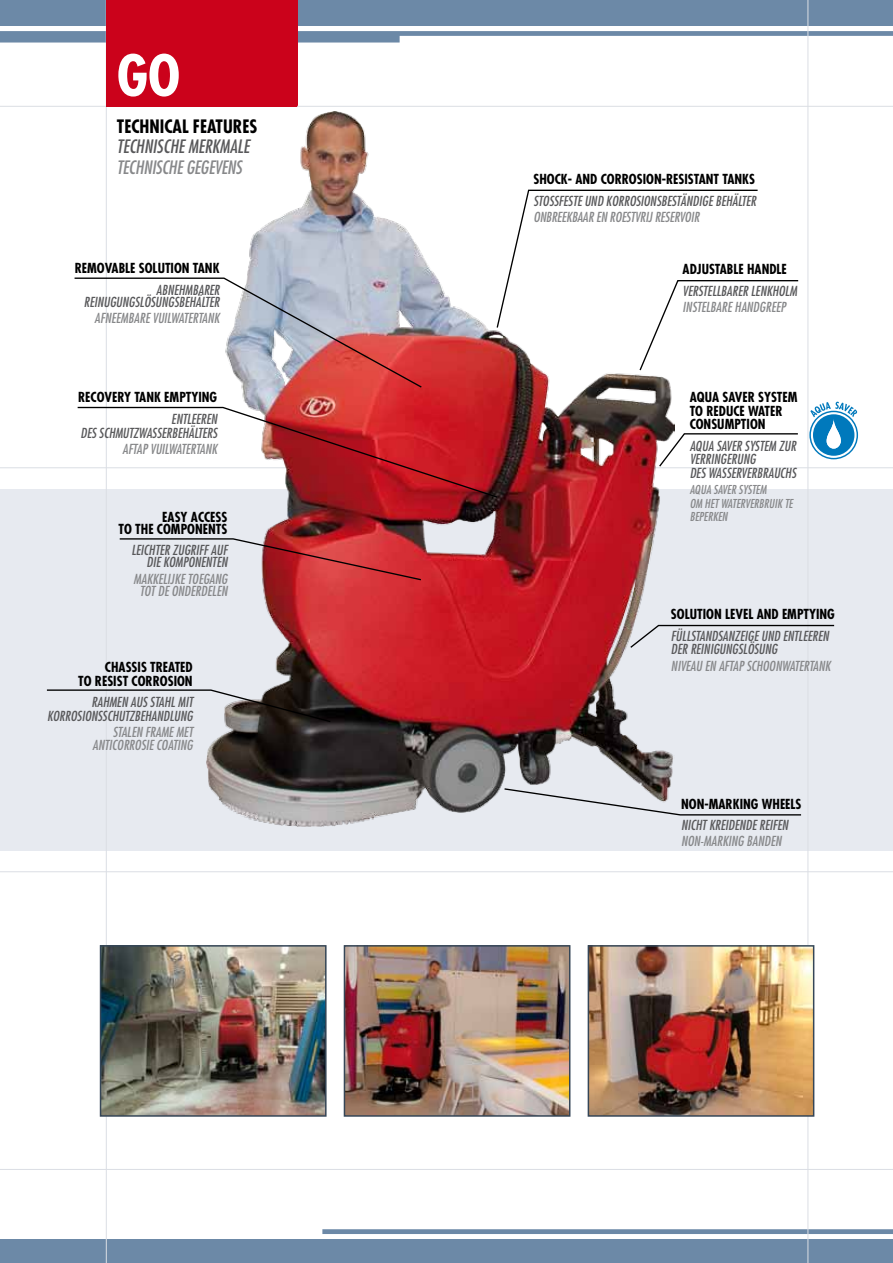
<style>
.page{position:relative;width:893px;height:1263px;background:#fff}
.page>*{position:absolute;margin:0;border:0;box-sizing:border-box;transform-origin:0 0}
.t1{font:700 condensed 55.2px "Futura";color:#fff}
.t2{font:italic condensed 18px "Futura";color:#58585a}
.t3{font:italic condensed 18px "Futura";letter-spacing:-.01em;color:#87888a}
.t4{font:700 condensed 18px "Futura";color:#000}
.t5{font:italic condensed 13.5px/13.5px "Futura";color:#58585a}
.t6{font:700 condensed 13.5px/13.5px "Futura";color:#000;text-align:right}
.t7{font:italic condensed 13.5px/13.5px "Futura";color:#87888a}
.t8{font:italic condensed 12px/13.5px "Futura";color:#87888a}
</style>
<div class="page">
<div style="left:0;top:0;width:893px;height:26px;background:#6c89a7"></div>
<svg style="left:0;top:31px;width:893px;height:12px"></svg>
<div style="left:0;top:1239px;width:893px;height:24px;background:#6c89a7"></div>
<svg style="left:322px;top:1222px;width:571px;height:12px"></svg>
<div style="left:0;top:489px;width:893px;height:361px;background:#e7eaf0"></div>
<hr style="left:106px;top:0;width:1px;height:1263px;background:#dbdee4">
<hr style="left:0;top:467px;width:893px;height:1px;background:#dbdee4">
<hr style="left:0;top:871px;width:893px;height:1px;background:#dbdee4">
<hr style="left:0;top:106px;width:893px;height:1px;background:#dbdee4">
<hr style="left:0;top:1169px;width:893px;height:1px;background:#dbdee4">
<hr style="left:807px;top:0;width:1px;height:1263px;background:#dbdee4">
<div style="left:106px;top:0;width:191px;height:106px;background:#cb021b"></div>
<img style="left:591px;top:948px;width:220px;height:166px">
<div style="left:588px;top:945px;width:226px;height:172px;border:2px solid #354657"></div>
<img style="left:103px;top:948px;width:221px;height:166px">
<div style="left:100px;top:945px;width:227px;height:172px;border:2px solid #354657"></div>
<img style="left:347px;top:948px;width:220px;height:166px">
<div style="left:344px;top:945px;width:226px;height:172px;border:2px solid #354657"></div>
<img style="left:207px;top:112px;width:468px;height:714px">
<svg style="left:629px;top:624px;width:206px;height:25px"></svg>
<svg style="left:74px;top:277px;width:349px;height:112px"></svg>
<svg style="left:503px;top:787px;width:299px;height:29px"></svg>
<svg style="left:76px;top:406px;width:423px;height:93px"></svg>
<svg style="left:46px;top:689px;width:286px;height:34px"></svg>
<svg style="left:119px;top:537px;width:303px;height:44px"></svg>
<svg style="left:496px;top:189px;width:303px;height:183px"></svg>
<svg style="left:809px;top:402px;width:49px;height:57px"></svg>
<svg style="left:658px;top:432px;width:140px;height:36px"></svg>
<h1 class="t1" style="left:117px;top:40px;width:65px">GO</h1>
<h2 class="t4" style="left:117px;top:115px;width:17px">TECHNICAL</h2>
<h2 class="t4" style="left:193px;top:115px;width:66px">FEATURES</h2>
<h2 class="t2" style="left:117px;top:136px;width:134px">TECHNISCHE MERKMALE</h2>
<h2 class="t3" style="left:117px;top:156px;width:78px">TECHNISCHE GEGEVE</h2>
<h2 class="t3" style="left:227px;top:156px;width:15px">NS</h2>
<p class="t6" style="left:75px;top:261px;width:146px">REMOVABLE SOLUTION TAN K</p>
<p class="t5" style="left:84px;top:284px;width:137px;line-height:12.1px;text-align:right">ABNEHMBARER<br>REINUGUNGSLÖSUNGSBEHÄLTER</p>
<p class="t7" style="left:95px;top:311px;width:126px">AFNEEM BARE VUILWATERTANK</p>
<p class="t6" style="left:78px;top:391px;width:141px">RECOVERY TAN K EMPTYING</p>
<p class="t5" style="left:80px;top:412px;width:138px;text-align:right">ENTLEEREN<br>DES SCHMUTZWASSERB EHÄLTERS</p>
<p class="t7" style="left:122px;top:442px;width:96px">AFTAP VUILWATERTANK</p>
<p class="t6" style="left:119px;top:510px;width:110px;line-height:12.1px">SS<br>TO THE COMPONENTS</p>
<p class="t5" style="left:146px;top:544px;width:82px;line-height:12.1px;text-indent:-15px">LEICHTER ZUGRIFF AUF<br>DIE KOMPON ENTEN</p>
<p class="t7" style="left:134px;top:572px;width:95px;line-height:12.1px;text-align:center">MAKKELIJKE TOEGAN G<br>TOT DE ONDERDELEN</p>
<p class="t6" style="left:162px;top:510px;width:36px">EASY ACCE</p>
<p class="t6" style="left:78px;top:660px;width:116px">CHASSIS TREATED<br>TO RESIST CORROSION</p>
<p class="t5" style="left:91px;top:695px;width:103px">RA HMEN AUS STAHL MIT</p>
<p class="t5" style="left:47px;top:709px;width:13px">KORRO</p>
<p class="t5" style="left:77px;top:709px;width:117px">SIONSSCHUTZBEHANDLUNG</p>
<p class="t7" style="left:93px;top:725px;width:100px;text-indent:20px">STALEN FRAME MET<br>ANTICORROSIE COATING</p>
<p class="t6" style="left:533px;top:172px;width:223px">SHOCK- AND CORROSION-RESISTANT TANKS</p>
<p class="t5" style="left:533px;top:194px;width:86px">STOSSFESTE UN D KORRO</p>
<p class="t5" style="left:636px;top:194px;width:122px">SIONSBESTÄNDIGE BEHÄLTER</p>
<p class="t7" style="left:533px;top:210px;width:8px">ONBR</p>
<p class="t7" style="left:557px;top:210px;width:22px">EEKBAAR</p>
<p class="t7" style="left:596px;top:210px;width:95px">EN ROESTVRIJ RESERVOIR</p>
<p class="t6" style="left:683px;top:263px;width:100px">ADJUSTABLE HANDLE</p>
<p class="t5" style="left:683px;top:284px;width:36px">VERSTELLBAR</p>
<p class="t5" style="left:738px;top:284px;width:61px">ER LENKHOLM</p>
<p class="t7" style="left:683px;top:300px;width:105px">INSTELBARE HANDGREEP</p>
<p class="t6" style="left:690px;top:390px;width:76px">AQUA SAVER SYST</p>
<p class="t6" style="left:783px;top:390px;width:15px">EM</p>
<p class="t6" style="left:690px;top:404px;width:91px;text-align:left">TO REDUCE WATER<br>CONSUMPT</p>
<p class="t6" style="left:747px;top:417px;width:21px">ION</p>
<p class="t5" style="left:690px;top:439px;width:102px">AQUA SAVER SYSTEM ZUR<br>VERRINGERUNG<br>DES WASSERVERBRAUC</p>
<p class="t5" style="left:785px;top:466px;width:13px">HS</p>
<p class="t8" style="left:690px;top:483px;width:78px">AQUA SAVER SYSTEM<br>OM HET WATERVERBRUI</p>
<p class="t8" style="left:777px;top:496px;width:17px">K TE</p>
<p class="t8" style="left:690px;top:510px;width:39px">BEPERKEN</p>
<p class="t6" style="left:671px;top:607px;width:165px">SOLUTION LEVEL AN D EMPTYING</p>
<p class="t5" style="left:671px;top:629px;width:159px">FÜLL STAN DSANZEIGE UN D ENTLEEREN<br>DER REINIGUNGSLÖSUNG</p>
<p class="t7" style="left:671px;top:659px;width:161px">NIVEAU EN AFTAP SCHOONWATERTANK</p>
<p class="t6" style="left:681px;top:797px;width:98px">NON-MARKING WHEEL</p>
<p class="t6" style="left:796px;top:797px;width:7px">S</p>
<p class="t5" style="left:681px;top:818px;width:108px">NICHT KREIDENDE REIFEN</p>
<p class="t7" style="left:681px;top:834px;width:102px">NON-MARKING BANDEN</p>
</div>
